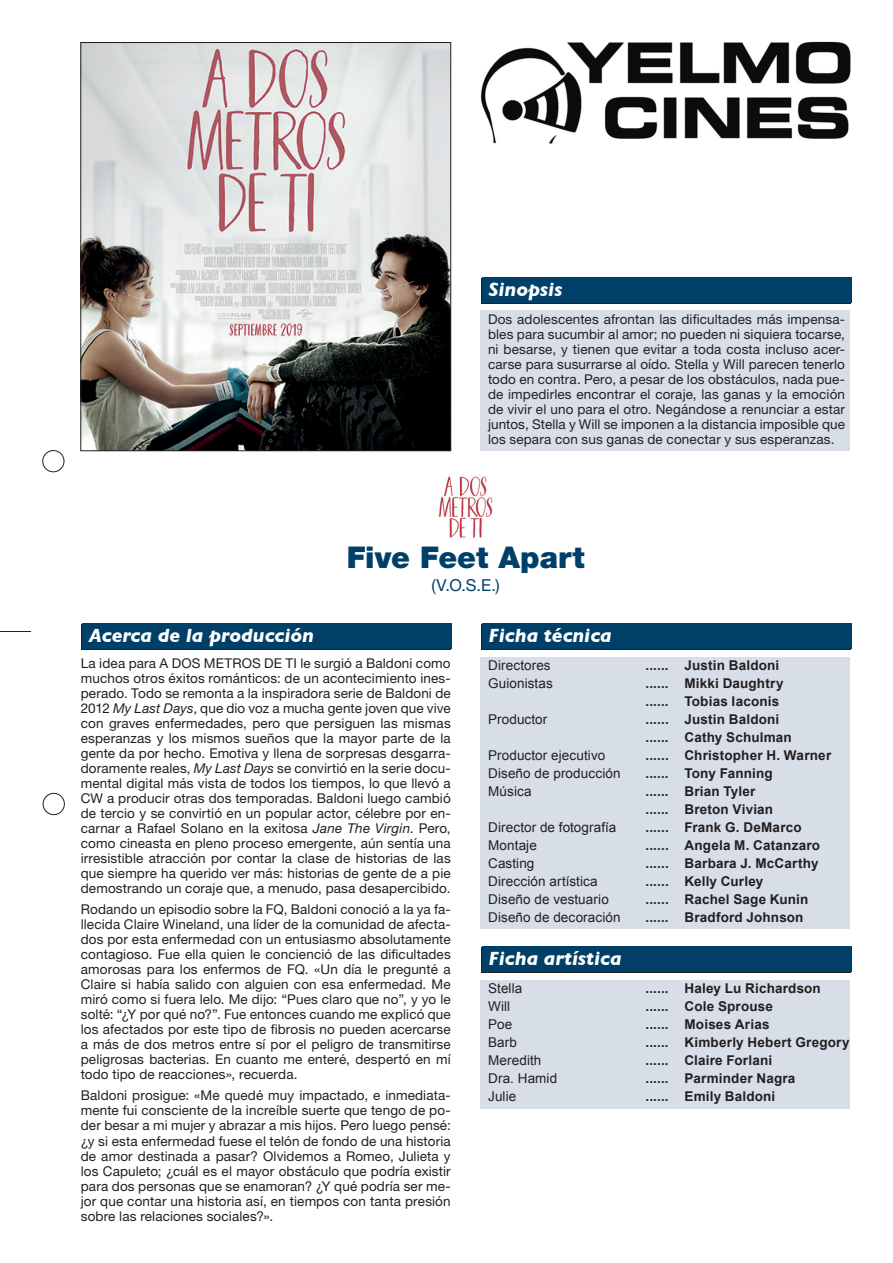
<style>
.page{position:relative;width:893px;height:1263px;background:#fff}
.page>*{position:absolute;margin:0;border:0;box-sizing:border-box;transform-origin:0 0}
.t1{font:900 30px "Helvetica Neue";color:#004068}
.t2{font:italic 700 19.5px "Gill Sans";color:#fff}
.t3{font:16.5px "Helvetica Neue";color:#004068}
.t4{font:13.5px/15px "Helvetica Neue";letter-spacing:.01em;color:#231f20;text-align:justify}
.t5{font:700 13.5px "Arial";letter-spacing:.015em;color:#231f20}
.t6{font:13.5px "Arial";letter-spacing:.01em;color:#231f20}
.s1{font-style:italic}
</style>
<div class="page">
<img style="left:82px;top:44px;width:367px;height:405px">
<div style="left:80px;top:42px;width:371px;height:409px;border:1px solid #231f20"></div>
<div style="left:480px;top:278px;width:370px;height:26px;background:linear-gradient(to right,#004068,#004068)"></div>
<svg style="left:81px;top:624px;width:370px;height:25px"></svg>
<div style="left:482px;top:277px;width:369px;height:25px;background:#004068"></div>
<div style="left:82px;top:623px;width:370px;height:25px;background:#004068"></div>
<div style="left:480px;top:310px;width:370px;height:141px;background:#d7dee8"></div>
<hr style="left:0;top:631px;width:31px;height:1px;background:#231f20">
<div style="left:43px;top:450px;width:21px;height:22px;border:1px solid #231f20;border-radius:50%"></div>
<div style="left:43px;top:793px;width:22px;height:22px;border:1px solid #231f20;border-radius:50%"></div>
<img style="left:480px;top:41px;width:370px;height:102px">
<svg style="left:481px;top:624px;width:369px;height:25px"></svg>
<svg style="left:481px;top:947px;width:369px;height:25px"></svg>
<div style="left:482px;top:623px;width:369px;height:25px;background:#004068"></div>
<div style="left:482px;top:946px;width:369px;height:25px;background:#004068"></div>
<div style="left:480px;top:657px;width:370px;height:272px;background:#d7dee8"></div>
<div style="left:480px;top:980px;width:370px;height:128px;background:#d7dee8"></div>
<img style="left:438px;top:476px;width:55px;height:62px">
<p class="t2" style="left:489px;top:278px;width:75px">Sinopsis</p>
<p class="t4" style="left:488px;top:312px;width:359px">Dos adolescentes afrontan las dificultades más impensa&shy;bles para sucumbir al amor; no pueden ni siquiera tocarse, ni besarse, y tienen que evitar a toda costa incluso acer&shy;carse para susurrarse al oído. Stella y Will parecen tenerlo todo en contra. Pero, a pesar de los obstáculos, nada pue&shy;de impedirles encontrar el coraje, las ganas y la emoción de vivir el uno para el otro. Negándose a renunciar a estar juntos, Stella y Will se imponen a la distancia imposible que los separa con sus ganas de conectar y sus esperanzas.</p>
<p class="t2" style="left:89px;top:624px;width:227px">Acerca de la producción</p>
<p class="t1" style="left:347px;top:539px;width:239px">Five Feet Apart</p>
<p class="t3" style="left:432px;top:575px;width:70px">(V.O.S.E.)</p>
<p class="t2" style="left:489px;top:624px;width:125px">Ficha técnica</p>
<p class="t4" style="left:81px;top:655px;width:371px">La idea para A DOS METROS DE TI le surgió a Baldoni como muchos otros éxitos románticos: de un acontecimiento ines&shy;perado. Todo se remonta a la inspiradora serie de Baldoni de 2012 <span class="s1">My Last Days</span>, que dio voz a mucha gente joven que vive con graves enfermedades, pero que persiguen las mismas esperanzas y los mismos sueños que la mayor parte de la gente da por hecho. Emotiva y llena de sorpresas desgarra&shy;doramente reales, <span class="s1">My Last Days</span> se convirtió en la serie docu&shy;mental digital más vista de todos los tiempos, lo que llevó a CW a producir otras dos temporadas. Baldoni luego cambió de tercio y se convirtió en un popular actor, célebre por en&shy;carnar a Rafael Solano en la exitosa <span class="s1">Jane The Virgin</span>. Pero, como cineasta en pleno proceso emergente, aún sentía una irresistible atracción por contar la clase de historias de las que siempre ha querido ver más: historias de gente de a pie demostrando un coraje que, a menudo, pasa desapercibido.</p>
<p class="t4" style="left:81px;top:901px;width:371px">Rodando un episodio sobre la FQ, Baldoni conoció a la ya fa&shy;llecida Claire Wineland, una líder de la comunidad de afecta&shy;dos por esta enfermedad con un entusiasmo absolutamente contagioso. Fue ella quien le concienció de las dificultades amorosas para los enfermos de FQ. «Un día le pregunté a Claire si había salido con alguien con esa enfermedad. Me miró como si fuera lelo. Me dijo: “Pues claro que no”, y yo le solté: “¿Y por qué no?”. Fue entonces cuando me explicó que los afectados por este tipo de fibrosis no pueden acercarse a más de dos metros entre sí por el peligro de transmitirse peligrosas bacterias. En cuanto me enteré, despertó en mí todo tipo de reacciones», recuerda.</p>
<p class="t4" style="left:81px;top:1088px;width:371px">Baldoni prosigue: «Me quedé muy impactado, e inmediata&shy;mente fui consciente de la increíble suerte que tengo de po&shy;der besar a mi mujer y abrazar a mis hijos. Pero luego pensé: ¿y si esta enfermedad fuese el telón de fondo de una historia de amor destinada a pasar? Olvidemos a Romeo, Julieta y los Capuleto; ¿cuál es el mayor obstáculo que podría existir para dos personas que se enamoran? ¿Y qué podría ser me&shy;jor que contar una historia así, en tiempos con tanta presión sobre las relaciones sociales?».</p>
<p class="t6" style="left:488px;top:657px;width:64px">Directores</p>
<p class="t5" style="left:645px;top:657px;width:135px">...... Justin Baldoni</p>
<p class="t6" style="left:488px;top:675px;width:66px">Guionistas</p>
<p class="t5" style="left:645px;top:675px;width:140px">...... Mikki Daughtry</p>
<p class="t5" style="left:645px;top:693px;width:135px">...... Tobias Iaconis</p>
<p class="t6" style="left:488px;top:711px;width:61px">Productor</p>
<p class="t5" style="left:645px;top:711px;width:135px">...... Justin Baldoni</p>
<p class="t5" style="left:645px;top:729px;width:148px">...... Cathy Schulman</p>
<p class="t6" style="left:488px;top:747px;width:119px">Productor ejecutivo</p>
<p class="t5" style="left:645px;top:747px;width:187px">...... Christopher H. Warner</p>
<p class="t6" style="left:488px;top:765px;width:134px">Diseño de producción</p>
<p class="t5" style="left:645px;top:765px;width:129px">...... Tony Fanning</p>
<p class="t6" style="left:488px;top:783px;width:45px">Música</p>
<p class="t5" style="left:645px;top:783px;width:111px">...... Brian Tyler</p>
<p class="t5" style="left:645px;top:801px;width:129px">...... Breton Vivian</p>
<p class="t6" style="left:488px;top:819px;width:130px">Director de fotografía</p>
<p class="t5" style="left:645px;top:819px;width:158px">...... Frank G. DeMarco</p>
<p class="t6" style="left:488px;top:837px;width:50px">Montaje</p>
<p class="t5" style="left:645px;top:837px;width:176px">...... Angela M. Catanzaro</p>
<p class="t6" style="left:488px;top:855px;width:48px">Casting</p>
<p class="t5" style="left:645px;top:855px;width:174px">...... Barbara J. McCarthy</p>
<p class="t6" style="left:488px;top:873px;width:111px">Dirección artística</p>
<p class="t5" style="left:645px;top:873px;width:119px">...... Kelly Curley</p>
<p class="t6" style="left:488px;top:891px;width:122px">Diseño de vestuario</p>
<p class="t5" style="left:645px;top:891px;width:164px">...... Rachel Sage Kunin</p>
<p class="t6" style="left:488px;top:909px;width:134px">Diseño de decoración</p>
<p class="t5" style="left:645px;top:909px;width:160px">...... Bradford Johnson</p>
<p class="t2" style="left:489px;top:947px;width:135px">Ficha artística</p>
<p class="t6" style="left:488px;top:980px;width:36px">Stella</p>
<p class="t5" style="left:645px;top:980px;width:177px">...... Haley Lu Richardson</p>
<p class="t6" style="left:488px;top:998px;width:24px">Will</p>
<p class="t5" style="left:645px;top:998px;width:129px">...... Cole Sprouse</p>
<p class="t6" style="left:488px;top:1016px;width:26px">Poe</p>
<p class="t5" style="left:645px;top:1016px;width:126px">...... Moises Arias</p>
<p class="t6" style="left:488px;top:1034px;width:30px">Barb</p>
<p class="t5" style="left:645px;top:1034px;width:206px">...... Kimberly Hebert Gregory</p>
<p class="t6" style="left:488px;top:1052px;width:55px">Meredith</p>
<p class="t5" style="left:645px;top:1052px;width:128px">...... Claire Forlani</p>
<p class="t6" style="left:488px;top:1070px;width:71px">Dra. Hamid</p>
<p class="t5" style="left:645px;top:1070px;width:151px">...... Parminder Nagra</p>
<p class="t6" style="left:488px;top:1088px;width:30px">Julie</p>
<p class="t5" style="left:645px;top:1088px;width:131px">...... Emily Baldoni</p>
</div>
